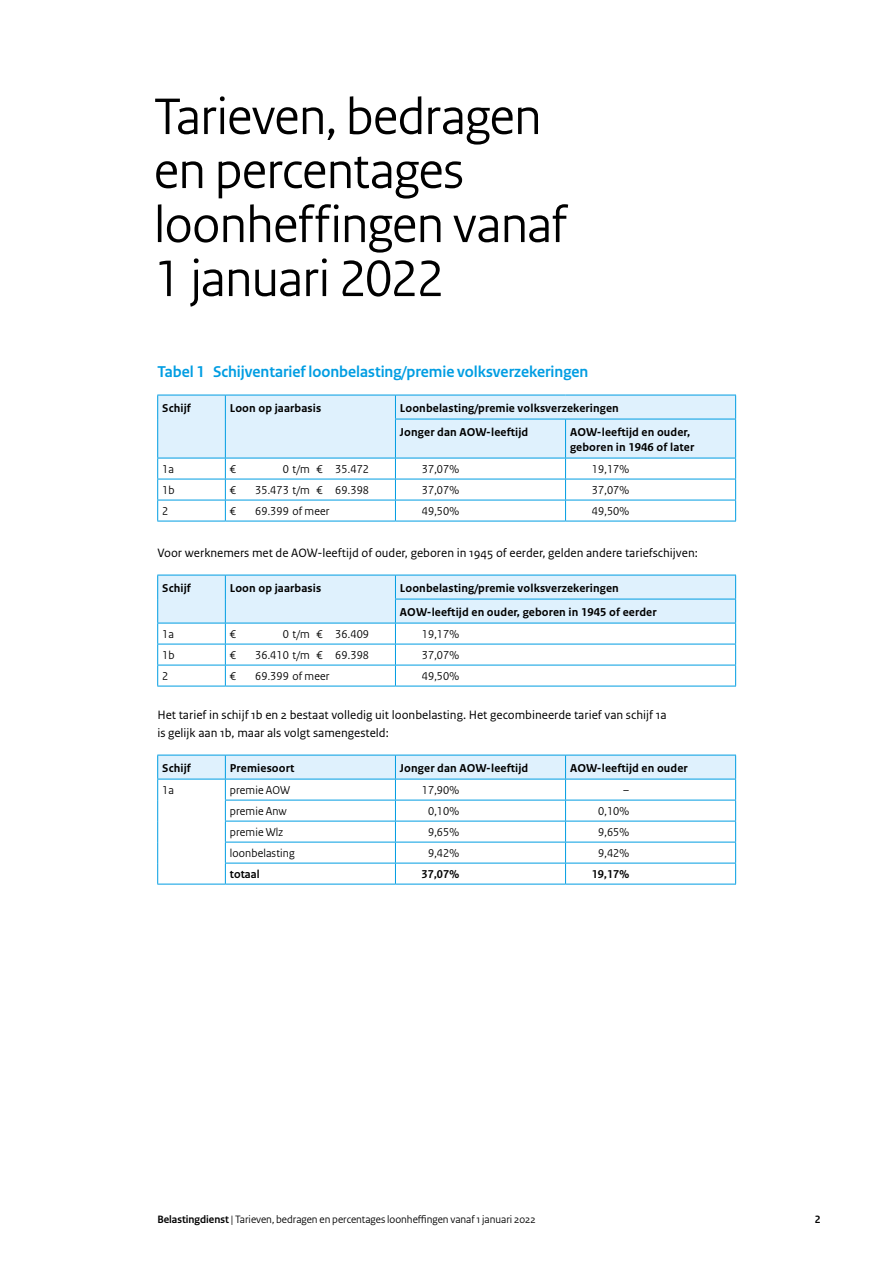
<style>
.page{position:relative;width:893px;height:1263px;background:#fff}
.page>*{position:absolute;margin:0;border:0;box-sizing:border-box;transform-origin:0 0}
.t1{font:54px/54px "Rijksoverheid Sans Heading";letter-spacing:-.01em;color:#000}
.t2{font:700 16.5px "Rijksoverheid Sans Heading";color:#009de2}
.t3{font:12.75px/18px "Rijksoverheid Sans Text";color:#000}
.t4{font:700 12px/24px "Rijksoverheid Sans Text";letter-spacing:.01em;color:#000}
.t5{font:12px "Rijksoverheid Sans Heading";letter-spacing:.01em;color:#000}
.t6{font:700 12px "Rijksoverheid Sans Heading";letter-spacing:.01em;color:#000}
.t7{font:11.25px "Rijksoverheid Sans Heading";color:#000}
.t8{font:700 11.25px "Rijksoverheid Sans Heading";color:#000}
.s1{font-weight:700}
</style>
<div class="page">
<hr style="left:157px;top:521px;width:68px;height:1px;background:#009de2">
<hr style="left:225px;top:521px;width:170px;height:1px;background:#009de2">
<hr style="left:395px;top:521px;width:171px;height:1px;background:#009de2">
<hr style="left:566px;top:521px;width:170px;height:1px;background:#009de2">
<svg style="left:157px;top:395px;width:579px;height:126px"></svg>
<hr style="left:225px;top:419px;width:1px;height:39px;background:#009de2">
<hr style="left:395px;top:419px;width:1px;height:39px;background:#009de2">
<hr style="left:225px;top:458px;width:170px;height:1px;background:#009de2">
<hr style="left:157px;top:686px;width:68px;height:1px;background:#009de2">
<hr style="left:225px;top:686px;width:170px;height:1px;background:#009de2">
<hr style="left:395px;top:686px;width:341px;height:1px;background:#009de2">
<svg style="left:157px;top:575px;width:579px;height:111px"></svg>
<hr style="left:157px;top:623px;width:68px;height:1px;background:#009de2">
<hr style="left:225px;top:623px;width:170px;height:1px;background:#009de2">
<hr style="left:395px;top:623px;width:341px;height:1px;background:#009de2">
<hr style="left:157px;top:884px;width:68px;height:1px;background:#009de2">
<hr style="left:225px;top:884px;width:170px;height:1px;background:#009de2">
<hr style="left:395px;top:884px;width:171px;height:1px;background:#009de2">
<hr style="left:566px;top:884px;width:170px;height:1px;background:#009de2">
<svg style="left:157px;top:755px;width:579px;height:129px"></svg>
<hr style="left:157px;top:779px;width:68px;height:1px;background:#009de2">
<hr style="left:225px;top:779px;width:170px;height:1px;background:#009de2">
<hr style="left:395px;top:779px;width:171px;height:1px;background:#009de2">
<hr style="left:566px;top:779px;width:170px;height:1px;background:#009de2">
<h1 class="t1" style="left:154px;top:90px;width:414px">Tarieven, bedragen en percentages loonheffingen vanaf<br>1 januari 2022</h1>
<h2 class="t2" style="left:157px;top:362px;width:432px">Tabel 1 Schijventarief loonbelasting/premie volksverzekeringen</h2>
<p class="t4" style="left:162px;top:396px;width:30px">Schijf</p>
<p class="t4" style="left:230px;top:396px;width:93px">Loon op jaarbasis</p>
<p class="t4" style="left:400px;top:396px;width:220px">Loonbelasting/premie volksverzekeringen<br>Jonger dan AOW‑leeftijd</p>
<p class="t4" style="left:570px;top:424px;width:126px;line-height:15px">AOW‑leeftijd en ouder, geboren in 1946 of later</p>
<p class="t5" style="left:162px;top:462px;width:13px">1a</p>
<p class="t5" style="left:230px;top:462px;width:8px">€</p>
<p class="t5" style="left:283px;top:462px;width:88px">0 t/m € 35.472</p>
<p class="t5" style="left:422px;top:462px;width:39px">37,07%</p>
<p class="t5" style="left:592px;top:462px;width:39px">19,17%</p>
<p class="t5" style="left:162px;top:483px;width:14px">1b</p>
<p class="t5" style="left:230px;top:483px;width:8px">€</p>
<p class="t5" style="left:255px;top:483px;width:115px">35.473 t/m € 69.398</p>
<p class="t5" style="left:422px;top:483px;width:39px">37,07%</p>
<p class="t5" style="left:592px;top:483px;width:39px">37,07%</p>
<p class="t5" style="left:162px;top:504px;width:8px">2</p>
<p class="t5" style="left:230px;top:504px;width:8px">€</p>
<p class="t5" style="left:255px;top:504px;width:76px">69.399 of meer</p>
<p class="t5" style="left:422px;top:504px;width:39px">49,50%</p>
<p class="t5" style="left:592px;top:504px;width:39px">49,50%</p>
<p class="t3" style="left:157px;top:544px;width:542px">Voor werknemers met de AOW‑leeftijd of ouder, geboren in 1945 of eerder, gelden andere tariefschijven:</p>
<p class="t4" style="left:162px;top:576px;width:30px">Schijf</p>
<p class="t4" style="left:230px;top:576px;width:93px">Loon op jaarbasis</p>
<p class="t4" style="left:400px;top:576px;width:258px">Loonbelasting/premie volksverzekeringen<br>AOW‑leeftijd en ouder, geboren in 1945 of eerder</p>
<p class="t5" style="left:162px;top:627px;width:13px">1a</p>
<p class="t5" style="left:230px;top:627px;width:8px">€</p>
<p class="t5" style="left:283px;top:627px;width:88px">0 t/m € 36.409</p>
<p class="t5" style="left:422px;top:627px;width:39px">19,17%</p>
<p class="t5" style="left:162px;top:648px;width:14px">1b</p>
<p class="t5" style="left:230px;top:648px;width:8px">€</p>
<p class="t5" style="left:255px;top:648px;width:115px">36.410 t/m € 69.398</p>
<p class="t5" style="left:422px;top:648px;width:39px">37,07%</p>
<p class="t5" style="left:162px;top:669px;width:8px">2</p>
<p class="t5" style="left:230px;top:669px;width:8px">€</p>
<p class="t5" style="left:255px;top:669px;width:76px">69.399 of meer</p>
<p class="t5" style="left:422px;top:669px;width:39px">49,50%</p>
<p class="t3" style="left:157px;top:706px;width:511px">Het tarief in schijf 1b en 2 bestaat volledig uit loonbelasting. Het gecombineerde tarief van schijf 1a is gelijk aan 1b, maar als volgt samengesteld:</p>
<p class="t4" style="left:162px;top:756px;width:30px">Schijf</p>
<p class="t4" style="left:230px;top:756px;width:66px">Premiesoort</p>
<p class="t4" style="left:400px;top:756px;width:130px">Jonger dan AOW‑leeftijd</p>
<p class="t4" style="left:570px;top:756px;width:119px">AOW‑leeftijd en ouder</p>
<p class="t5" style="left:162px;top:783px;width:13px">1a</p>
<p class="t5" style="left:230px;top:783px;width:62px">premie AOW</p>
<p class="t5" style="left:422px;top:783px;width:39px">17,90%</p>
<p class="t5" style="left:623px;top:783px;width:7px">–</p>
<p class="t5" style="left:230px;top:804px;width:59px">premie Anw</p>
<p class="t5" style="left:428px;top:804px;width:33px">0,10%</p>
<p class="t5" style="left:598px;top:804px;width:33px">0,10%</p>
<p class="t5" style="left:230px;top:825px;width:55px">premie Wlz</p>
<p class="t5" style="left:428px;top:825px;width:33px">9,65%</p>
<p class="t5" style="left:598px;top:825px;width:33px">9,65%</p>
<p class="t5" style="left:230px;top:846px;width:66px">loonbelasting</p>
<p class="t5" style="left:428px;top:846px;width:33px">9,42%</p>
<p class="t5" style="left:598px;top:846px;width:33px">9,42%</p>
<p class="t6" style="left:230px;top:867px;width:31px">totaal</p>
<p class="t6" style="left:422px;top:867px;width:39px">37,07%</p>
<p class="t6" style="left:592px;top:867px;width:39px">19,17%</p>
<p class="t7" style="left:157px;top:1213px;width:380px"><span class="s1">Belastingdienst</span> | Tarieven, bedragen en percentages loonheffingen vanaf 1 januari 2022</p>
<p class="t8" style="left:815px;top:1213px;width:7px">2</p>
</div>
